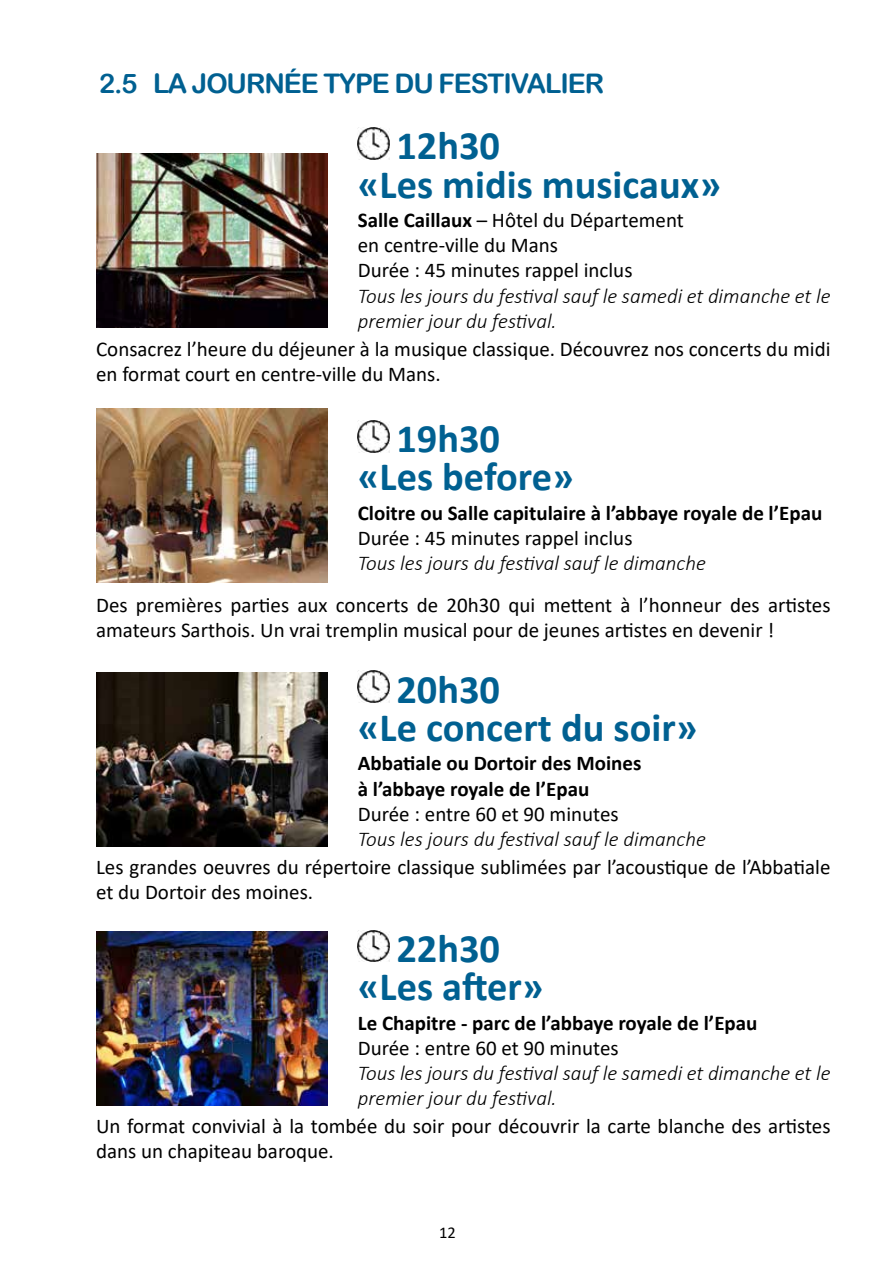
<style>
.page{position:relative;width:893px;height:1263px;background:#fff}
.page>*{position:absolute;margin:0;border:0;box-sizing:border-box;transform-origin:0 0}
.t1{font:700 40.35px "Calibri";color:#006091}
.t2{font:27px "Arial Rounded MT Bold";letter-spacing:-.04em;color:#006091}
.t3{font:21px/25.2px "Calibri";color:#000}
.t4{font:italic 300 21px/25.2px "Calibri";color:#000}
.t5{font:700 21px/25.2px "Calibri";color:#000}
.t6{font:16.5px "Calibri";color:#000}
.s1{font-weight:700}
</style>
<div class="page">
<img style="left:358px;top:128px;width:32px;height:31px">
<img style="left:358px;top:420px;width:32px;height:32px">
<img style="left:358px;top:671px;width:32px;height:32px">
<img style="left:358px;top:930px;width:32px;height:32px">
<img style="left:96px;top:153px;width:232px;height:174px">
<img style="left:96px;top:409px;width:232px;height:173px">
<img style="left:96px;top:672px;width:232px;height:174px">
<img style="left:96px;top:931px;width:232px;height:174px">
<p class="t2" style="left:99px;top:68px;width:507px">2.5 LA JOURNÉE TYPE DU FESTIVALIER</p>
<h1 class="t1" style="left:396px;top:117px;width:105px">12h30</h1>
<h1 class="t1" style="left:358px;top:156px;width:365px">«Les midis musicaux»</h1>
<p class="t3" style="left:358px;top:207px;width:328px"><span class="s1">Salle Caillaux</span> – Hôtel du Département en centre-ville du Mans<br>Durée : 45 minutes rappel inclus</p>
<p class="t4" style="left:358px;top:283px;width:474px">Tous les jours du festival sauf le samedi et dimanche et le premier jour du festival.</p>
<p class="t3" style="left:96px;top:336px;width:736px">Consacrez l’heure du déjeuner à la musique classique. Découvrez nos concerts du midi en format court en centre-ville du Mans.</p>
<h1 class="t1" style="left:396px;top:410px;width:105px">19h30</h1>
<h1 class="t1" style="left:358px;top:448px;width:218px">«Les before»</h1>
<p class="t5" style="left:358px;top:500px;width:466px">Cloitre ou Salle capitulaire à l’abbaye royale de l’Epau</p>
<p class="t3" style="left:358px;top:525px;width:276px">Durée : 45 minutes rappel inclus</p>
<p class="t4" style="left:358px;top:551px;width:350px">Tous les jours du festival sauf le dimanche</p>
<p class="t3" style="left:96px;top:591px;width:736px">Des premières parties aux concerts de 20h30 qui mettent à l’honneur des artistes amateurs Sarthois. Un vrai tremplin musical pour de jeunes artistes en devenir !</p>
<h1 class="t1" style="left:396px;top:661px;width:105px">20h30</h1>
<h1 class="t1" style="left:358px;top:699px;width:341px">«Le concert du soir»</h1>
<p class="t5" style="left:358px;top:750px;width:285px">Abbatiale ou Dortoir des Moines à l’abbaye royale de l’Epau</p>
<p class="t3" style="left:358px;top:801px;width:262px">Durée : entre 60 et 90 minutes</p>
<p class="t4" style="left:358px;top:826px;width:350px">Tous les jours du festival sauf le dimanche</p>
<p class="t3" style="left:96px;top:854px;width:736px">Les grandes oeuvres du répertoire classique sublimées par l’acoustique de l’Abbatiale et du Dortoir des moines.</p>
<h1 class="t1" style="left:396px;top:920px;width:105px">22h30</h1>
<h1 class="t1" style="left:358px;top:958px;width:187px">«Les after»</h1>
<p class="t5" style="left:358px;top:1010px;width:401px">Le Chapitre - parc de l’abbaye royale de l’Epau</p>
<p class="t3" style="left:358px;top:1035px;width:262px">Durée : entre 60 et 90 minutes</p>
<p class="t4" style="left:358px;top:1060px;width:474px">Tous les jours du festival sauf le samedi et dimanche et le premier jour du festival.</p>
<p class="t3" style="left:96px;top:1113px;width:736px">Un format convivial à la tombée du soir pour découvrir la carte blanche des artistes dans un chapiteau baroque.</p>
<p class="t6" style="left:439px;top:1221px;width:18px">12</p>
</div>
